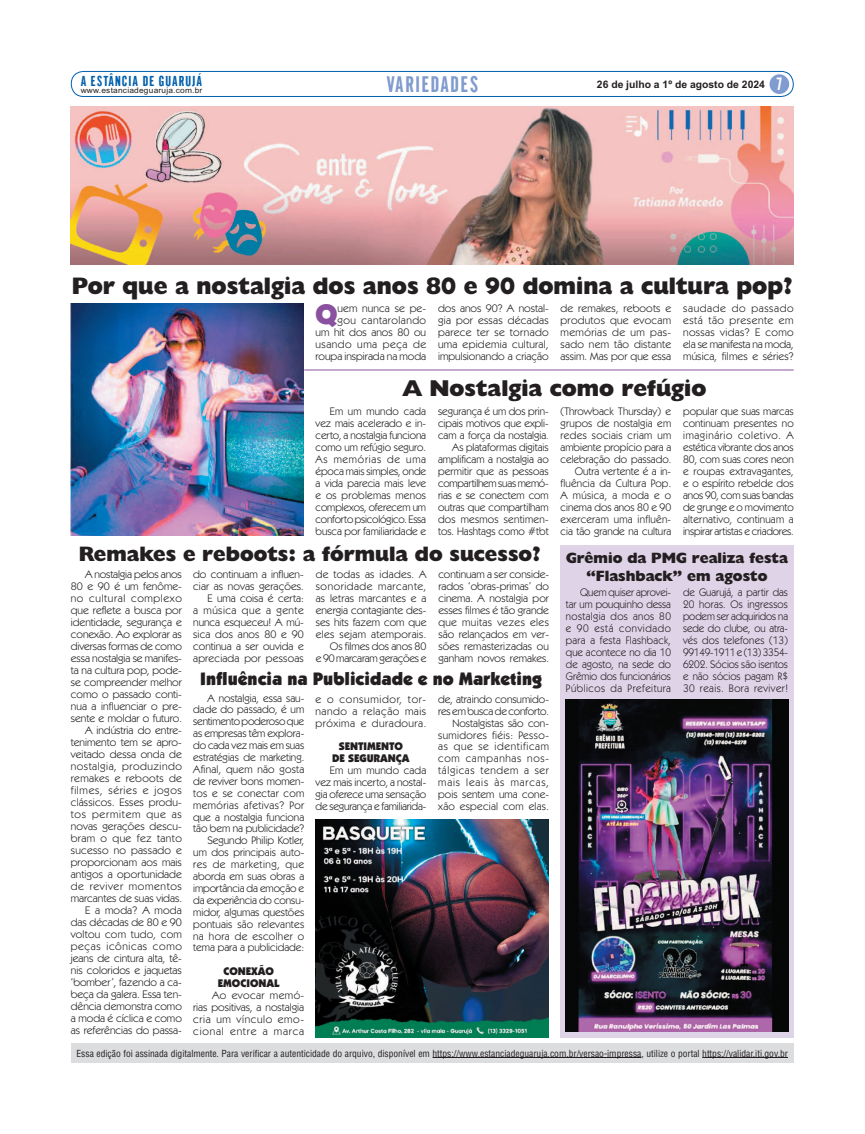
<style>
.page{position:relative;width:865px;height:1134px;background:#fff}
.page>*{position:absolute;margin:0;border:0;box-sizing:border-box;transform-origin:0 0}
.t1{font:900 28.1px "Kabel IT Cby BT";color:#8951a0}
.t2{font:800 24px "Humanist 521 BT";color:#231f20}
.t3{font:800 23px "Humanist 521 BT";color:#231f20}
.t4{font:21.9px "Gothic CG No 1";letter-spacing:.075em;color:#809bcf}
.t5{font:800 21px "Humanist 521 BT";color:#231f20}
.t6{font:900 18px "Kabel IT Cby BT";color:#231f20}
.t7{font:17.3px "Gothic CG No 1";color:#fff}
.t8{font:800 15px/18px "Humanist 521 BT";color:#231f20;text-align:center}
.t9{font:14px "Gothic CG No 1";letter-spacing:.075em;color:#0160ae}
.t10{font:11px/12px "Kabel IT Cby BT";color:#231f20;text-align:justify}
.t11{font:11px/12px "Kabel IT Cby BT";color:#231f20;text-align:justify;scale:.96 1}
.t12{font:11px/11.9px "Kabel IT Cby BT";letter-spacing:.025em;color:#231f20;text-align:right}
.t13{font:900 11px/11.9px "Kabel IT Cby BT";color:#231f20;text-align:center}
.t14{font:700 10.4px "Arial";color:#231f20}
.t15{font:9.5px "Switzerland Condensed";color:#231f20}
.t16{font:7.9px "Arial";letter-spacing:.025em;color:#231f20;scale:1.06 1}
</style>
<div class="page">
<div style="left:560px;top:545px;width:234px;height:493px;background:#dfd3e8"></div>
<div style="left:71px;top:1043px;width:723px;height:20px;background:#dcdddf"></div>
<hr style="left:433px;top:1057px;width:208px;height:1px;background:#231f20">
<hr style="left:702px;top:1057px;width:86px;height:1px;background:#231f20">
<img style="left:316px;top:820px;width:233px;height:218px">
<div style="left:71px;top:71px;width:723px;height:26px;border:1px solid #0160ae;border-radius:12px"></div>
<div style="left:770px;top:74px;width:19px;height:20px;background:#809bcf;border-radius:50%"></div>
<img style="left:71px;top:107px;width:723px;height:158px">
<img style="left:71px;top:304px;width:232px;height:231px">
<img style="left:566px;top:700px;width:222px;height:332px">
<hr style="left:304px;top:369px;width:490px;height:1px;background:#8951a0">
<p class="t9" style="left:81px;top:76px;width:123px">A ESTÂNCIA DE GUARUJÁ</p>
<p class="t16" style="left:81px;top:87px;width:116px">www.estanciadeguaruja.com.br</p>
<h3 class="t4" style="left:386px;top:76px;width:93px">VARIEDADES</h3>
<p class="t14" style="left:597px;top:80px;width:170px">26 de julho a 1º de agosto de 2024</p>
<h3 class="t7" style="left:777px;top:78px;width:7px">7</h3>
<h2 class="t2" style="left:72px;top:278px;width:723px">Por que a nostalgia dos anos 80 e 90 domina a cultura pop?</h2>
<h1 class="t1" style="left:316px;top:304px;width:23px">Q</h1>
<p class="t10" style="left:316px;top:303px;width:112px;text-align:right">uem nunca se pe-<br>gou cantarolando<br>um hit dos anos 80 ou usando uma peça de roupa inspirada na moda</p>
<p class="t10" style="left:438px;top:303px;width:112px">dos anos 90? A nostal&shy;gia por essas décadas parece ter se tornado uma epidemia cultural, impulsionando a criação</p>
<p class="t10" style="left:561px;top:303px;width:112px">de remakes, reboots e produtos que evocam memórias de um pas&shy;sado nem tão distante assim. Mas por que essa</p>
<p class="t10" style="left:683px;top:303px;width:112px">saudade do passado está tão presente em nossas vidas? E como ela se manifesta na moda, música, filmes e séries?</p>
<h3 class="t3" style="left:403px;top:380px;width:305px">A Nostalgia como refúgio</h3>
<p class="t10" style="left:316px;top:406px;width:112px;text-indent:14px">Em um mundo cada vez mais acelerado e in&shy;certo, a nostalgia funciona como um refúgio seguro.<br>As memórias de uma época mais simples, onde a vida parecia mais leve e os problemas menos complexos, oferecem um conforto psicológico. Essa busca por familiaridade e</p>
<p class="t10" style="left:438px;top:406px;width:112px;text-align:right">segurança é um dos prin&shy;cipais motivos que expli&shy;cam a força da nostalgia.<br>As plataformas digitais amplificam a nostalgia ao permitir que as pessoas compartilhem suas memó&shy;rias e se conectem com outras que compartilham dos mesmos sentimen&shy;tos. Hashtags como #tbt</p>
<p class="t10" style="left:561px;top:406px;width:112px;text-align:right">(Throwback Thursday) e grupos de nostalgia em redes sociais criam um ambiente propício para a celebração do passado.<br>Outra vertente é a in&shy;fluência da Cultura Pop.<br>A música, a moda e o cinema dos anos 80 e 90 exerceram uma influên&shy;cia tão grande na cultura</p>
<p class="t10" style="left:683px;top:406px;width:112px">popular que suas marcas continuam presentes no imaginário coletivo. A estética vibrante dos anos 80, com suas cores neon e roupas extravagantes, e o espírito rebelde dos anos 90, com suas bandas de grunge e o movimento alternativo, continuam a inspirar artistas e criadores.</p>
<h3 class="t5" style="left:79px;top:547px;width:464px">Remakes e reboots: a fórmula do sucesso?</h3>
<p class="t10" style="left:193px;top:569px;width:112px;text-align:right">do continuam a influen&shy;ciar as novas gerações.<br>E uma coisa é certa:<br>a música que a gente nunca esqueceu! A mú&shy;sica dos anos 80 e 90 continua a ser ouvida e apreciada por pessoas</p>
<p class="t10" style="left:316px;top:569px;width:112px;text-align:right">de todas as idades. A sonoridade marcante, as letras marcantes e a energia contagiante des&shy;ses hits fazem com que eles sejam atemporais.<br>Os filmes dos anos 80<br>e 90 marcaram gerações e</p>
<p class="t10" style="left:438px;top:569px;width:112px">continuam a ser conside&shy;rados ‘obras-primas’ do cinema. A nostalgia por esses filmes é tão grande que muitas vezes eles são relançados em ver&shy;sões remasterizadas ou ganham novos remakes.</p>
<p class="t10" style="left:193px;top:693px;width:113px;text-align:right">A nostalgia, essa sau&shy;dade do passado, é um sentimento poderoso que as empresas têm explora&shy;do cada vez mais em suas estratégias de marketing.<br>Afinal, quem não gosta de reviver bons momen&shy;tos e se conectar com memórias afetivas? Por que a nostalgia funciona tão bem na publicidade?<br>Segundo Philip Kotler, um dos principais auto&shy;res de marketing, que aborda em suas obras a importância da emoção e da experiência do consu&shy;midor, algumas questões pontuais são relevantes na hora de escolher o tema para a publicidade:</p>
<p class="t13" style="left:218px;top:966px;width:63px">CONEXÃO<br>EMOCIONAL</p>
<p class="t10" style="left:193px;top:990px;width:113px;text-indent:19px">Ao evocar memó&shy;rias positivas, a nostalgia cria um vínculo emo&shy;cional entre a marca</p>
<p class="t10" style="left:71px;top:569px;width:113px;text-align:right">A nostalgia pelos anos<br>80 e 90 é um fenôme&shy;no cultural complexo que reflete a busca por identidade, segurança e conexão. Ao explorar as diversas formas de como essa nostalgia se manifes&shy;ta na cultura pop, pode&shy;se compreender melhor como o passado conti&shy;nua a influenciar o pre&shy;sente e moldar o futuro.<br>A indústria do entre&shy;tenimento tem se apro&shy;veitado dessa onda de nostalgia, produzindo remakes e reboots de filmes, séries e jogos clássicos. Esses produ&shy;tos permitem que as novas gerações descu&shy;bram o que fez tanto sucesso no passado e proporcionam aos mais antigos a oportunidade de reviver momentos marcantes de suas vidas.<br>E a moda? A moda das décadas de 80 e 90 voltou com tudo, com peças icônicas como jeans de cintura alta, tê&shy;nis coloridos e jaquetas ‘bomber’, fazendo a ca&shy;beça da galera. Essa ten&shy;dência demonstra como a moda é cíclica e como as referências do passa-</p>
<h3 class="t6" style="left:200px;top:672px;width:343px">Influência na Publicidade e no Marketing</h3>
<p class="t10" style="left:316px;top:694px;width:112px">e o consumidor, tor&shy;nando a relação mais próxima e duradoura.</p>
<p class="t13" style="left:332px;top:742px;width:79px">SENTIMENTO<br>DE SEGURANÇA</p>
<p class="t10" style="left:316px;top:765px;width:112px;text-indent:14px">Em um mundo cada vez mais incerto, a nostal&shy;gia oferece uma sensação de segurança e familiarida-</p>
<p class="t12" style="left:438px;top:694px;width:112px">de, atraindo consumido&shy;res em busca de conforto.<br>Nostalgistas são con&shy;sumidores fiéis: Pesso&shy;as que se identificam com campanhas nos&shy;tálgicas tendem a ser mais leais às marcas, pois sentem uma cone&shy;xão especial com elas.</p>
<h3 class="t8" style="left:566px;top:550px;width:223px">Grêmio da PMG realiza festa “Flashback” em agosto</h3>
<p class="t11" style="left:566px;top:587px;width:111px;text-indent:14px">Quem quiser aprovei&shy;tar um pouquinho dessa nostalgia dos anos 80 e 90 está convidado para a festa Flashback, que acontece no dia 10 de agosto, na sede do Grêmio dos funcionários Públicos da Prefeitura</p>
<p class="t11" style="left:683px;top:587px;width:111px">de Guarujá, a partir das 20 horas. Os ingressos podem ser adquiridos na sede do clube, ou atra&shy;vés dos telefones (13)<br>99149-1911 e (13) 3354- 6202. Sócios são isentos e não sócios pagam R$ 30 reais. Bora reviver!</p>
<p class="t15" style="left:77px;top:1049px;width:713px">Essa edição foi assinada digitalmente. Para verificar a autenticidade do arquivo, disponível em https://www.estanciadeguaruja.com.br/versao-impressa, utilize o portal https://validar.iti.gov.br</p>
</div>
